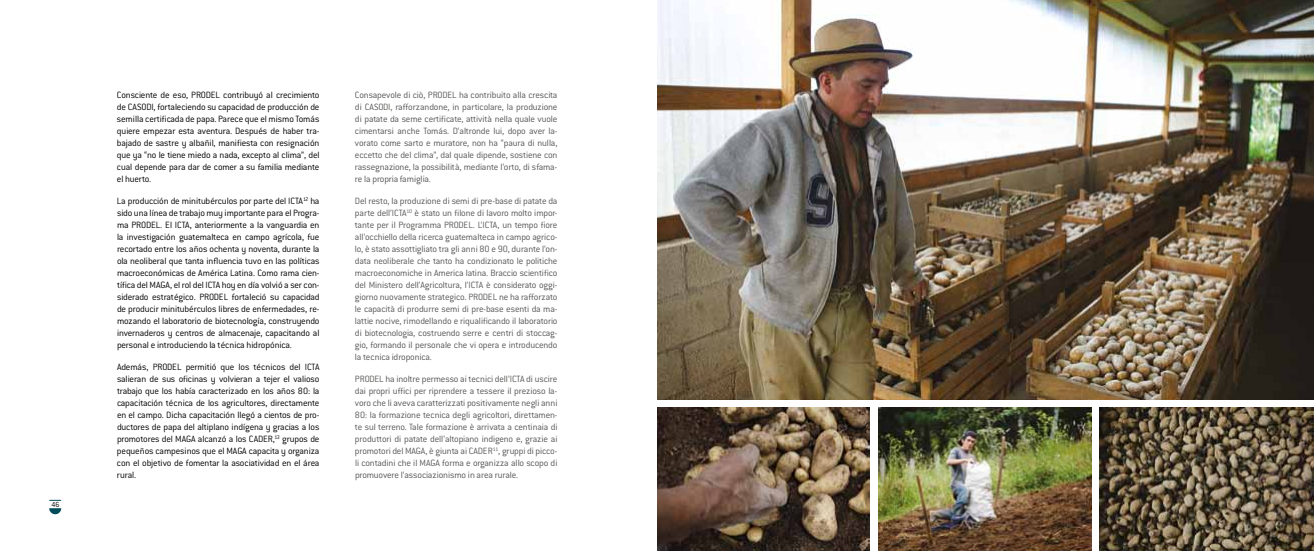
<style>
.page{position:relative;width:1314px;height:551px;background:#fff}
.page>*{position:absolute;margin:0;border:0;box-sizing:border-box;transform-origin:0 0}
.t1{font:300 10px/12px "Conduit ITC";letter-spacing:-.015em;color:#575756;text-align:justify}
.t2{font:300 10px/12px "Conduit ITC";letter-spacing:-.015em;color:#000;text-align:justify}
.t3{font:300 8px "Conduit ITC";color:#000}
</style>
<div class="page">
<svg style="left:49px;top:508px;width:12px;height:6px"></svg>
<svg style="left:49px;top:500px;width:12px;height:1px"></svg>
<img style="left:657px;top:0;width:657px;height:399px">
<img style="left:879px;top:408px;width:213px;height:143px">
<img style="left:657px;top:408px;width:213px;height:143px">
<img style="left:1099px;top:408px;width:214px;height:143px">
<p class="t3" style="left:51px;top:500px;width:10px">46</p>
<p class="t2" style="left:117px;top:89px;width:204px">Consciente de eso, PRODEL contribuyó al crecimiento de CASODI, fortaleciendo su capacidad de producción de semilla certificada de papa. Parece que el mismo Tomás quiere empezar esta aventura. Después de haber tra&shy;bajado de sastre y albañil, manifiesta con resignación que ya “no le tiene miedo a nada, excepto al clima”, del cual depende para dar de comer a su familia mediante el huerto.</p>
<p class="t2" style="left:117px;top:195px;width:204px">La producción de minitubérculos por parte del ICTA<sup>12</sup> ha sido una línea de trabajo muy importante para el Progra&shy;ma PRODEL. El ICTA, anteriormente a la vanguardia en la investigación guatemalteca en campo agrícola, fue recortado entre los años ochenta y noventa, durante la ola neoliberal que tanta influencia tuvo en las políticas macroeconómicas de América Latina. Como rama cien&shy;tífica del MAGA, el rol del ICTA hoy en día volvió a ser con&shy;siderado estratégico. PRODEL fortaleció su capacidad de producir minitubérculos libres de enfermedades, re&shy;mozando el laboratorio de biotecnología, construyendo invernaderos y centros de almacenaje, capacitando al personal e introduciendo la técnica hidropónica.</p>
<p class="t2" style="left:117px;top:361px;width:204px">Además, PRODEL permitió que los técnicos del ICTA salieran de sus oficinas y volvieran a tejer el valioso trabajo que los había caracterizado en los años 80: la capacitación técnica de los agricultores, directamente en el campo. Dicha capacitación llegó a cientos de pro&shy;ductores de papa del altiplano indígena y gracias a los promotores del MAGA alcanzó a los CADER,<sup>13</sup> grupos de pequeños campesinos que el MAGA capacita y organiza con el objetivo de fomentar la asociatividad en el área rural.</p>
<p class="t1" style="left:355px;top:89px;width:204px">Consapevole di ciò, PRODEL ha contribuito alla crescita di CASODI, rafforzandone, in particolare, la produzione di patate da seme certificate, attività nella quale vuole cimentarsi anche Tomás. D’altronde lui, dopo aver la&shy;vorato come sarto e muratore, non ha “paura di nulla, eccetto che del clima”, dal quale dipende, sostiene con rassegnazione, la possibilità, mediante l’orto, di sfama&shy;re la propria famiglia.</p>
<p class="t1" style="left:355px;top:195px;width:204px">Del resto, la produzione di semi di pre-base di patate da parte dell’ICTA<sup>10</sup> è stato un filone di lavoro molto impor&shy;tante per il Programma PRODEL. L’ICTA, un tempo fiore all’occhiello della ricerca guatemalteca in campo agrico&shy;lo, è stato assottigliato tra gli anni 80 e 90, durante l’on&shy;data neoliberale che tanto ha condizionato le politiche macroeconomiche in America latina. Braccio scientifico del Ministero dell’Agricoltura, l’ICTA è considerato oggi&shy;giorno nuovamente strategico. PRODEL ne ha rafforzato le capacità di produrre semi di pre-base esenti da ma&shy;lattie nocive, rimodellando e riqualificando il laboratorio di biotecnologia, costruendo serre e centri di stoccag&shy;gio, formando il personale che vi opera e introducendo la tecnica idroponica.</p>
<p class="t1" style="left:355px;top:373px;width:204px">PRODEL ha inoltre permesso ai tecnici dell’ICTA di uscire dai propri uffici per riprendere a tessere il prezioso la&shy;voro che li aveva caratterizzati positivamente negli anni 80: la formazione tecnica degli agricoltori, direttamen&shy;te sul terreno. Tale formazione è arrivata a centinaia di produttori di patate dell’altopiano indigeno e, grazie ai promotori del MAGA, è giunta ai CADER<sup>11</sup>, gruppi di picco&shy;li contadini che il MAGA forma e organizza allo scopo di promuovere l’associazionismo in area rurale.</p>
</div>
